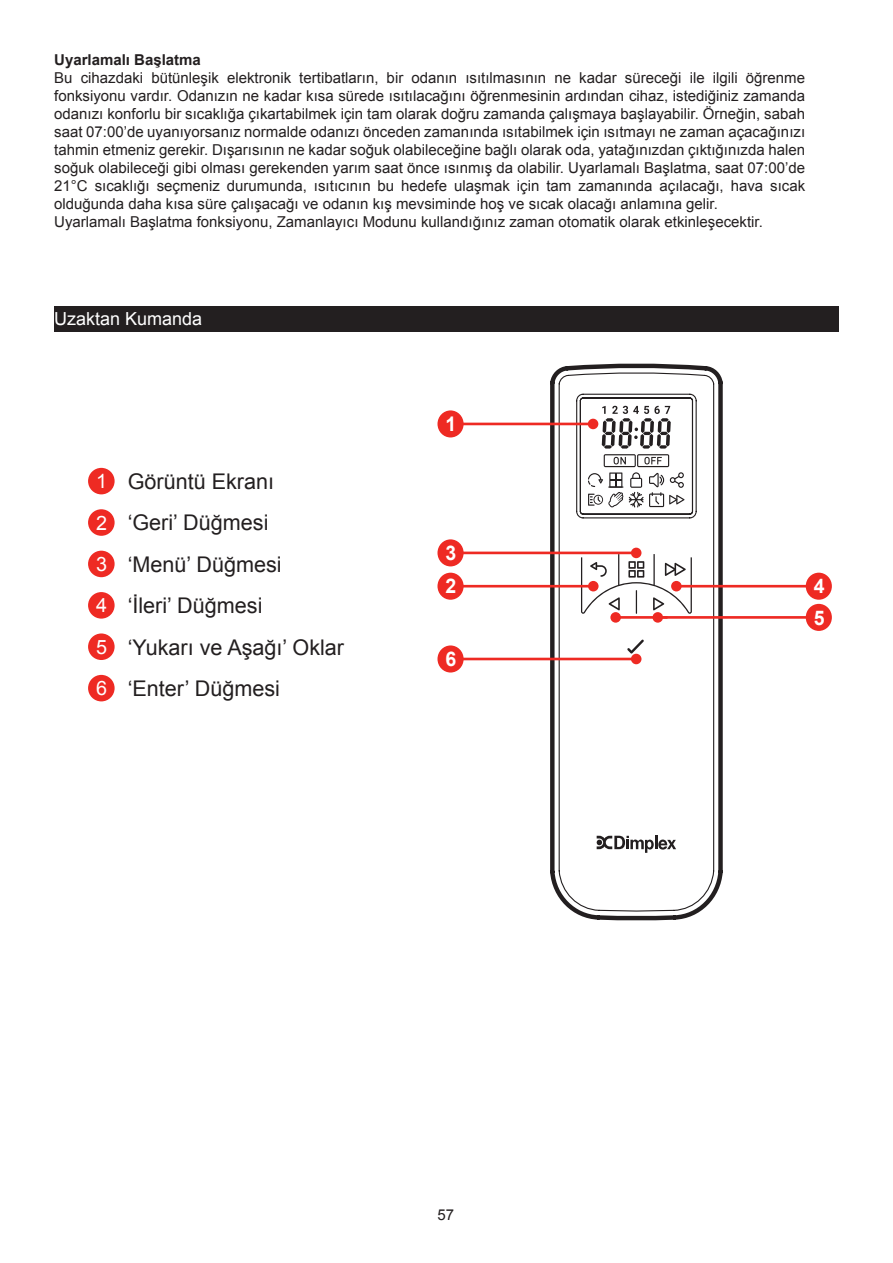
<style>
.page{position:relative;width:893px;height:1263px;background:#fff}
.page>*{position:absolute;margin:0;border:0;box-sizing:border-box;transform-origin:0 0}
.t1{font:21.6px "Arial";color:#231f20}
.t2{font:700 20.25px "Arial";color:#fff}
.t3{font:19.8px "Arial";color:#fff}
.t4{font:18px "Arial";color:#fff}
.t5{font:15px/18px "Arial";color:#231f20;text-align:justify}
.t6{font:700 15px "Arial";color:#231f20}
</style>
<div class="page">
<div style="left:54px;top:306px;width:785px;height:26px;background:#231f20"></div>
<svg style="left:547px;top:364px;width:178px;height:557px"></svg>
<hr style="left:462px;top:423px;width:131px;height:2px;background:#ee2a23">
<div style="left:437px;top:410px;width:27px;height:27px;background:#ee2a23;border-radius:50%"></div>
<hr style="left:462px;top:552px;width:174px;height:2px;background:#ee2a23">
<div style="left:631px;top:548px;width:10px;height:10px;background:#ee2a23;border-radius:50%"></div>
<hr style="left:462px;top:658px;width:174px;height:2px;background:#ee2a23">
<div style="left:631px;top:654px;width:10px;height:10px;background:#ee2a23;border-radius:50%"></div>
<hr style="left:462px;top:585px;width:131px;height:2px;background:#ee2a23">
<div style="left:588px;top:581px;width:11px;height:10px;background:#ee2a23;border-radius:50%"></div>
<hr style="left:676px;top:585px;width:131px;height:2px;background:#ee2a23">
<div style="left:671px;top:581px;width:11px;height:10px;background:#ee2a23;border-radius:50%"></div>
<hr style="left:658px;top:616px;width:149px;height:3px;background:#ee2a23">
<div style="left:652px;top:612px;width:11px;height:11px;background:#ee2a23;border-radius:50%"></div>
<div style="left:437px;top:539px;width:27px;height:27px;background:#ee2a23;border-radius:50%"></div>
<div style="left:437px;top:645px;width:27px;height:27px;background:#ee2a23;border-radius:50%"></div>
<div style="left:437px;top:573px;width:27px;height:27px;background:#ee2a23;border-radius:50%"></div>
<div style="left:806px;top:573px;width:26px;height:27px;background:#ee2a23;border-radius:50%"></div>
<div style="left:806px;top:604px;width:26px;height:27px;background:#ee2a23;border-radius:50%"></div>
<hr style="left:616px;top:616px;width:51px;height:3px;background:#ee2a23">
<div style="left:610px;top:612px;width:11px;height:11px;background:#ee2a23;border-radius:50%"></div>
<svg style="left:588px;top:406px;width:96px;height:102px"></svg>
<div style="left:88px;top:468px;width:27px;height:26px;background:#ee2a23;border-radius:50%"></div>
<div style="left:88px;top:509px;width:27px;height:27px;background:#ee2a23;border-radius:50%"></div>
<div style="left:88px;top:551px;width:27px;height:26px;background:#ee2a23;border-radius:50%"></div>
<div style="left:88px;top:592px;width:27px;height:27px;background:#ee2a23;border-radius:50%"></div>
<div style="left:88px;top:633px;width:27px;height:27px;background:#ee2a23;border-radius:50%"></div>
<div style="left:88px;top:675px;width:27px;height:26px;background:#ee2a23;border-radius:50%"></div>
<p class="t6" style="left:54px;top:50px;width:148px">Uyarlamalı Başlatma</p>
<p class="t5" style="left:54px;top:69px;width:752px">Bu cihazdaki bütünleşik elektronik tertibatların, bir odanın ısıtılmasının ne kadar süreceği ile ilgili öğrenme fonksiyonu vardır. Odanızın ne kadar kısa sürede ısıtılacağını öğrenmesinin ardından cihaz, istediğiniz zamanda odanızı konforlu bir sıcaklığa çıkartabilmek için tam olarak doğru zamanda çalışmaya başlayabilir. Örneğin, sabah saat 07:00’de uyanıyorsanız normalde odanızı önceden zamanında ısıtabilmek için ısıtmayı ne zaman açacağınızı tahmin etmeniz gerekir. Dışarısının ne kadar soğuk olabileceğine bağlı olarak oda, yatağınızdan çıktığınızda halen soğuk olabileceği gibi olması gerekenden yarım saat önce ısınmış da olabilir. Uyarlamalı Başlatma, saat 07:00’de 21°C sıcaklığı seçmeniz durumunda, ısıtıcının bu hedefe ulaşmak için tam zamanında açılacağı, hava sıcak olduğunda daha kısa süre çalışacağı ve odanın kış mevsiminde hoş ve sıcak olacağı anlamına gelir.</p>
<p class="t5" style="left:54px;top:213px;width:710px">Uyarlamalı Başlatma fonksiyonu, Zamanlayıcı Modunu kullandığınız zaman otomatik olarak etkinleşecektir.</p>
<p class="t4" style="left:54px;top:307px;width:150px">Uzaktan Kumanda</p>
<p class="t3" style="left:96px;top:468px;width:13px">1</p>
<p class="t1" style="left:128px;top:467px;width:148px">Görüntü Ekranı</p>
<p class="t3" style="left:96px;top:510px;width:13px">2</p>
<p class="t1" style="left:128px;top:509px;width:142px">‘Geri’ Düğmesi</p>
<p class="t3" style="left:96px;top:551px;width:13px">3</p>
<p class="t1" style="left:128px;top:550px;width:156px">‘Menü’ Düğmesi</p>
<p class="t3" style="left:96px;top:592px;width:13px">4</p>
<p class="t1" style="left:128px;top:591px;width:136px">‘İleri’ Düğmesi</p>
<p class="t3" style="left:96px;top:634px;width:13px">5</p>
<p class="t1" style="left:128px;top:633px;width:218px">‘Yukarı ve Aşağı’ Oklar</p>
<p class="t3" style="left:96px;top:675px;width:13px">6</p>
<p class="t1" style="left:128px;top:674px;width:154px">‘Enter’ Düğmesi</p>
<p class="t2" style="left:446px;top:411px;width:12px">1</p>
<p class="t2" style="left:446px;top:539px;width:12px">3</p>
<p class="t2" style="left:446px;top:573px;width:12px">2</p>
<p class="t2" style="left:814px;top:573px;width:12px">4</p>
<p class="t2" style="left:814px;top:604px;width:12px">5</p>
<p class="t2" style="left:446px;top:646px;width:12px">6</p>
<p class="t5" style="left:437px;top:1206px;width:18px">57</p>
</div>
